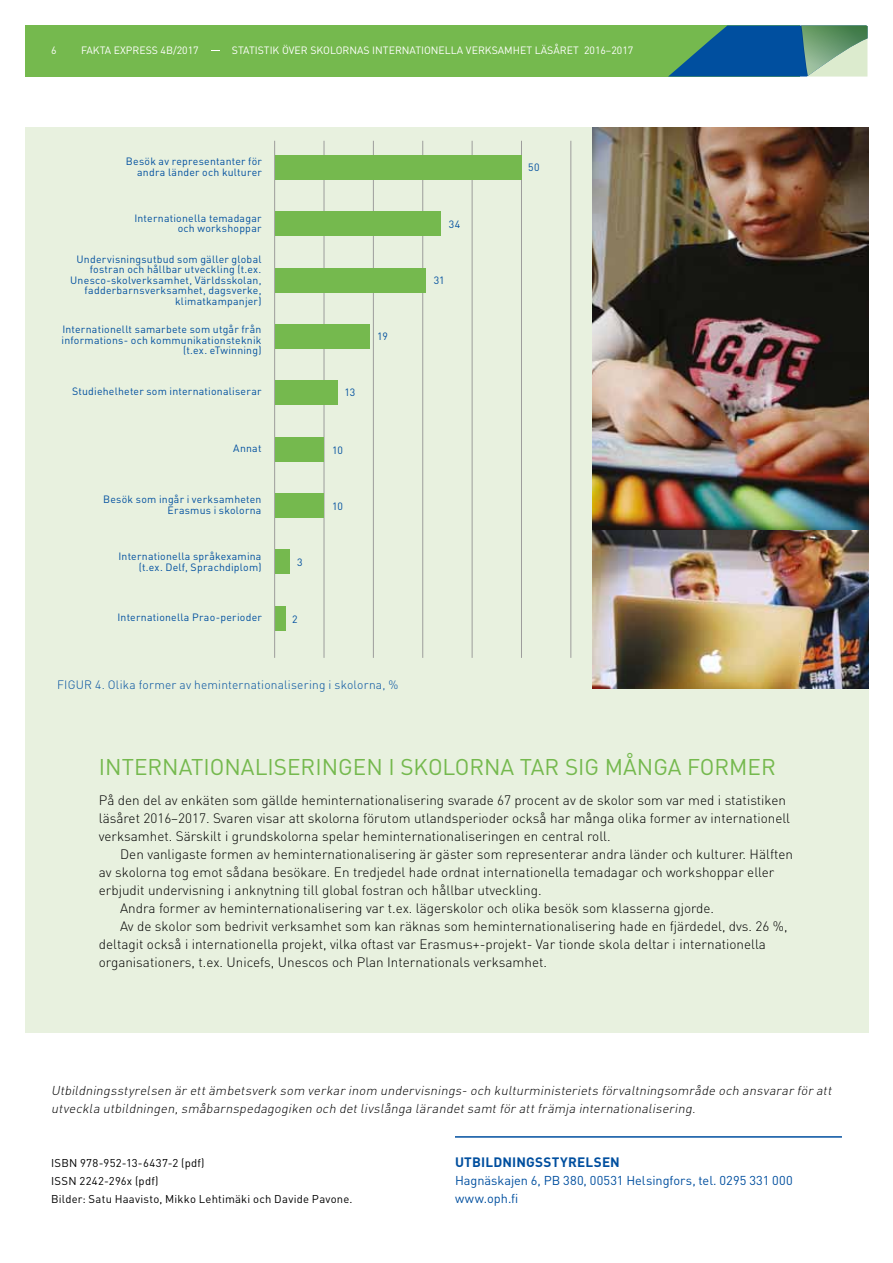
<style>
.page{position:relative;width:893px;height:1263px;background:#fff}
.page>*{position:absolute;margin:0;border:0;box-sizing:border-box;transform-origin:0 0}
.t1{font:22.5px "DIN";color:#75b94e}
.t2{font:300 13.5px/18px "DIN";color:#000}
.t3{font:700 13.5px "DIN";letter-spacing:.015em;color:#004f9f}
.t4{font:italic 300 12.75px/18px "DIN";color:#000}
.t5{font:12.75px/18px "DIN";letter-spacing:.01em;color:#004f9f}
.t6{font:300 12px "DIN";letter-spacing:.015em;color:#004f9f}
.t7{font:11.25px/18px "DIN";letter-spacing:.025em;color:#000}
.t8{font:10.5px/10.5px "DIN";letter-spacing:.025em;color:#004f9f;text-align:right}
.t9{font:10.5px "DIN";color:#fff}
</style>
<div class="page">
<div style="left:26px;top:128px;width:843px;height:905px;background:#e8f1df"></div>
<img style="left:592px;top:529px;width:277px;height:160px">
<div style="left:26px;top:26px;width:774px;height:51px;background:#75b94e"></div>
<svg style="left:668px;top:26px;width:199px;height:51px;background:#40808f"></svg>
<hr style="left:455px;top:1136px;width:387px;height:2px;background:#004f9f">
<div style="left:275px;top:606px;width:11px;height:25px;background:#75b94e"></div>
<hr style="left:570px;top:141px;width:1px;height:517px;background:#9d9d9c">
<hr style="left:274px;top:141px;width:1px;height:517px;background:#9d9d9c">
<hr style="left:324px;top:141px;width:1px;height:517px;background:#9d9d9c">
<hr style="left:373px;top:141px;width:1px;height:517px;background:#9d9d9c">
<hr style="left:422px;top:141px;width:1px;height:517px;background:#9d9d9c">
<hr style="left:472px;top:141px;width:1px;height:517px;background:#9d9d9c">
<hr style="left:521px;top:141px;width:1px;height:517px;background:#9d9d9c">
<div style="left:275px;top:550px;width:15px;height:24px;background:#75b94e"></div>
<div style="left:275px;top:493px;width:49px;height:25px;background:#75b94e"></div>
<div style="left:275px;top:437px;width:49px;height:25px;background:#75b94e"></div>
<div style="left:275px;top:381px;width:63px;height:24px;background:#75b94e"></div>
<div style="left:275px;top:324px;width:94px;height:25px;background:#75b94e"></div>
<div style="left:275px;top:268px;width:151px;height:25px;background:#75b94e"></div>
<div style="left:275px;top:212px;width:166px;height:24px;background:#75b94e"></div>
<div style="left:275px;top:155px;width:246px;height:25px;background:#75b94e"></div>
<img style="left:592px;top:128px;width:277px;height:401px">
<p class="t9" style="left:51px;top:44px;width:7px">6</p>
<p class="t9" style="left:232px;top:44px;width:403px">Statistik över skolornas internationella verksamhet läsåret 2016–2017</p>
<p class="t9" style="left:81px;top:44px;width:13px">FAKTA</p>
<p class="t9" style="left:114px;top:44px;width:86px">EXPRESS 4B/2017</p>
<p class="t8" style="left:126px;top:156px;width:138px">Besök av representanter för andra länder och kulturer</p>
<p class="t8" style="left:528px;top:162px;width:13px">50</p>
<p class="t8" style="left:134px;top:212px;width:129px">I nternationella temadagar och workshoppar</p>
<p class="t8" style="left:70px;top:254px;width:193px">Undervisningsutbud som gäller global fostran och hållbar utveckling (t.ex.<br>U nesco-skolverksamhet, Världsskolan, fadderbarnsverksamhet, dagsverke, klimatkampanjer)</p>
<p class="t8" style="left:62px;top:324px;width:201px">I nternationellt samarbete som utgår från informations- och kommunikationsteknik (t.ex. eTwinning)</p>
<p class="t8" style="left:72px;top:386px;width:191px">Studiehelheter som internationaliserar</p>
<p class="t8" style="left:449px;top:218px;width:13px">34</p>
<p class="t8" style="left:434px;top:275px;width:13px">31</p>
<p class="t8" style="left:377px;top:330px;width:12px">19</p>
<p class="t8" style="left:344px;top:387px;width:12px">13</p>
<p class="t8" style="left:233px;top:443px;width:30px">Annat</p>
<p class="t8" style="left:103px;top:494px;width:160px">Besök som ingår i verksamheten<br>Erasmus i skolorna</p>
<p class="t8" style="left:118px;top:551px;width:145px">I nternationella språkexamina (t.ex. Delf, Sprachdiplom)</p>
<p class="t8" style="left:117px;top:611px;width:146px">I nternationella Prao-perioder</p>
<p class="t8" style="left:297px;top:557px;width:7px">3</p>
<p class="t8" style="left:292px;top:614px;width:7px">2</p>
<p class="t8" style="left:332px;top:444px;width:12px">10</p>
<p class="t8" style="left:332px;top:501px;width:12px">10</p>
<p class="t6" style="left:57px;top:677px;width:343px">Fi gu r 4. Olika former av heminternationalisering i skolorna, %</p>
<h1 class="t1" style="left:99px;top:753px;width:678px">I nternationaliseringen i skolorna tar sig många former</h1>
<p class="t2" style="left:99px;top:791px;width:693px">På den del av enkäten som gällde heminternationalisering svarade 67 procent av de skolor som var med i statistiken läsåret 2016–2017. Svaren visar att skolorna förutom utlandsperioder också har många olika former av internationell verksamhet. Särskilt i grundskolorna spelar heminternationaliseringen en central roll.</p>
<p class="t2" style="left:120px;top:845px;width:674px">Den vanligaste formen av heminternationalisering är gäster som representerar andra länder och kulturer. Hälften</p>
<p class="t2" style="left:99px;top:863px;width:677px">av skolorna tog emot sådana besökare. En tredjedel hade ordnat internationella temadagar och workshoppar eller</p>
<p class="t2" style="left:99px;top:881px;width:444px">erbjudit undervisning i anknytning till global fostran och hållbar utveckling.</p>
<p class="t2" style="left:120px;top:899px;width:595px">Andra former av heminternationalisering var t.ex. lägerskolor och olika besök som klasserna gjorde.</p>
<p class="t2" style="left:120px;top:917px;width:669px">Av de skolor som bedrivit verksamhet som kan räknas som heminternationalisering hade en fjärdedel, dvs. 26 %,</p>
<p class="t2" style="left:99px;top:935px;width:669px">deltagit också i internationella projekt, vilka oftast var Erasmus+-projekt- Var tionde skola deltar i internationella</p>
<p class="t2" style="left:99px;top:953px;width:450px">organisationers, t.ex. Unicefs, Unescos och Plan Internationals verksamhet.</p>
<p class="t4" style="left:51px;top:1081px;width:785px">Utbildningsstyrelsen är ettämbetsverk som verkar inom undervisnings- och kulturministeriets förvaltningsområde och ansvarar för att utveckla utbildningen,småbarnspedagogiken och detlivslånga lärandetsamtför attfrämja internationalisering.</p>
<p class="t7" style="left:51px;top:1154px;width:303px">ISBN 978-952-13-6437-2 (pdf)<br>ISSN 2242-296x (pdf)<br>Bilder: Satu Haavisto, M ikko Lehtimäki och Davide Pavone.</p>
<p class="t3" style="left:455px;top:1153px;width:166px">UtBILDNINGSSTYRELSEN</p>
<p class="t5" style="left:455px;top:1171px;width:339px">Hagnäskajen 6, PB 380, 00531 Helsingfors, tel. 0295 331 000 www.oph.fi</p>
</div>
